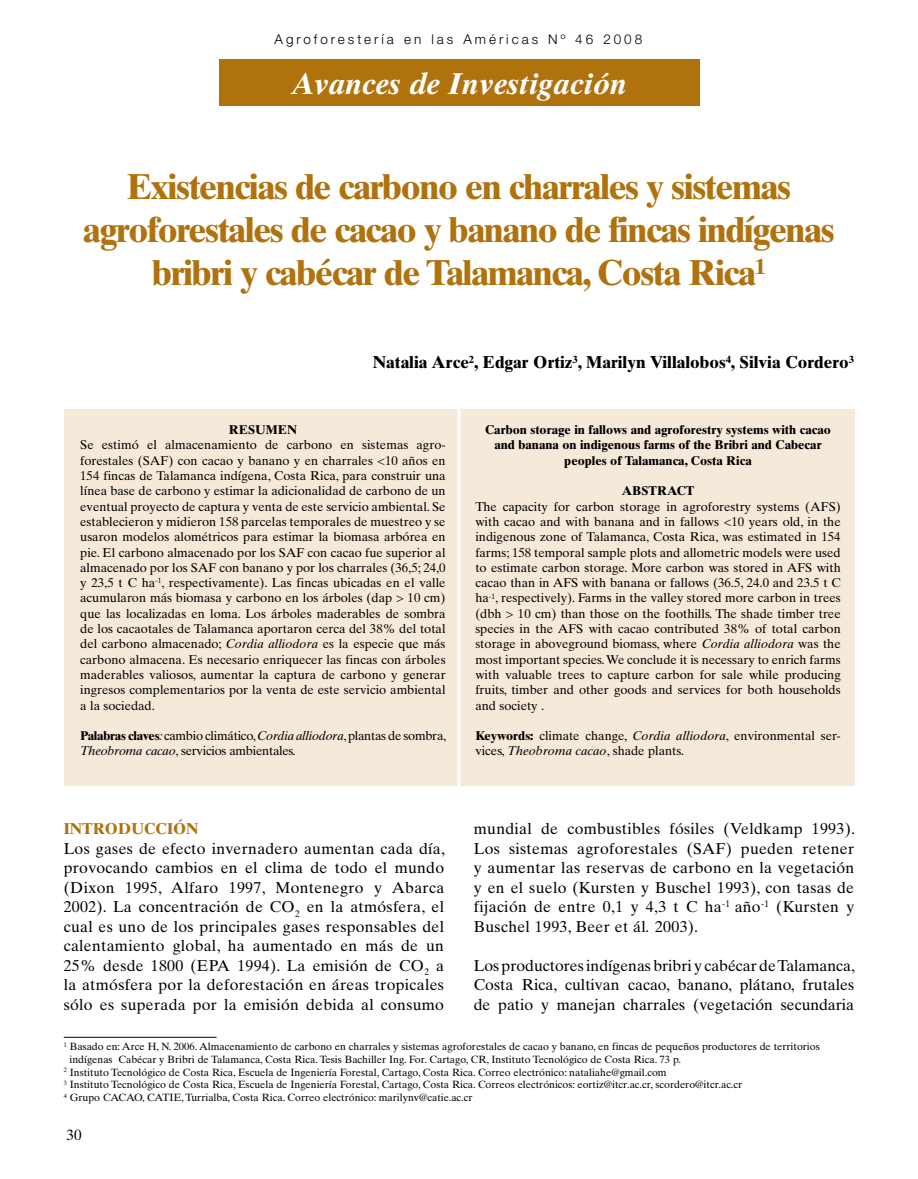
<style>
.page{position:relative;width:918px;height:1179px;background:#fff}
.page>*{position:absolute;margin:0;border:0;box-sizing:border-box;transform-origin:0 0}
.t1{font:700 36px/43.2px "Times Ten";letter-spacing:-.04em;color:#b0720d;text-align:center}
.t2{font:italic 700 30px "Times Ten";color:#fff}
.t3{font:700 17.25px "Times Ten";color:#000}
.t4{font:15.75px/19.5px "Times Ten";letter-spacing:.02em;color:#000;text-align:justify}
.t5{font:700 15.75px "Times Ten";color:#b0720d}
.t6{font:15px "Times Ten";color:#000}
.t7{font:300 13.5px "Helvetica Neue";letter-spacing:.22em;color:#000}
.t8{font:12.75px/15.3px "Times Ten";color:#000;text-align:justify}
.t9{font:700 12.75px/15.3px "Times Ten";color:#000;text-align:center}
.t10{font:12.75px/15.3px "Times Ten";letter-spacing:-.02em;color:#000}
.t11{font:10.5px "Times Ten";color:#000}
.s1{font-style:italic}
.s2{font-weight:700}
</style>
<div class="page">
<div style="left:219px;top:60px;width:480px;height:46px;background:#b0720d"></div>
<div style="left:64px;top:410px;width:790px;height:376px;background:#f5e9da"></div>
<hr style="left:458px;top:405px;width:2px;height:419px;background:#fff">
<hr style="left:64px;top:1037px;width:153px;height:1px;background:#000">
<p class="t7" style="left:275px;top:31px;width:369px">Agroforestería en las Américas Nº 46 2008</p>
<h2 class="t2" style="left:292px;top:66px;width:336px">Avances de Investigación</h2>
<h1 class="t1" style="left:83px;top:164px;width:753px">Existencias de carbono en charrales y sistemas agroforestales de cacao y banano de fincas indígenas bribri y cabécar de Talamanca, Costa Rica<sup>1</sup></h1>
<h3 class="t3" style="left:373px;top:351px;width:482px">Natalia Arce<sup>2</sup>, Edgar Ortiz<sup>3</sup>, Marilyn Villalobos<sup>4</sup>, Silvia Cordero<sup>3</sup></h3>
<p class="t9" style="left:229px;top:422px;width:69px">RESUMEN</p>
<p class="t8" style="left:80px;top:437px;width:367px">Se estimó el almacenamiento de carbono en sistemas agro&shy;forestales (SAF) con cacao y banano y en charrales &lt;10 años en 154 fincas de Talamanca indígena, Costa Rica, para construir una línea base de carbono y estimar la adicionalidad de carbono de un eventual proyecto de captura y venta de este servicio ambiental. Se establecieron y midieron 158 parcelas temporales de muestreo y se usaron modelos alométricos para estimar la biomasa arbórea en pie. El carbono almacenado por los SAF con cacao fue superior al almacenado por los SAF con banano y por los charrales (36,5; 24,0 y 23,5 t C ha<sup>-1</sup>, respectivamente). Las fincas ubicadas en el valle acumularon más biomasa y carbono en los árboles (dap &gt; 10 cm) que las localizadas en loma. Los árboles maderables de sombra de los cacaotales de Talamanca aportaron cerca del 38% del total del carbono almacenado; <span class="s1">Cordia alliodora</span> es la especie que más carbono almacena. Es necesario enriquecer las fincas con árboles maderables valiosos, aumentar la captura de carbono y generar ingresos complementarios por la venta de este servicio ambiental a la sociedad.</p>
<p class="t10" style="left:80px;top:728px;width:368px"><span class="s2">Palabras claves</span><span class="s1">:</span> cambio climático, <span class="s1">Cordia alliodora</span>, plantas de sombra,<br><span class="s1">Theobroma cacao</span>, servicios ambientales.</p>
<p class="t9" style="left:485px;top:422px;width:347px">Carbon storage in fallows and agroforestry systems with cacao and banana on indigenous farms of the Bribri and Cabecar peoples of Talamanca, Costa Rica</p>
<p class="t9" style="left:622px;top:483px;width:74px">ABSTRACT</p>
<p class="t8" style="left:475px;top:499px;width:367px">The capacity for carbon storage in agroforestry systems (AFS) with cacao and with banana and in fallows &lt;10 years old, in the indigenous zone of Talamanca, Costa Rica, was estimated in 154 farms; 158 temporal sample plots and allometric models were used to estimate carbon storage. More carbon was stored in AFS with cacao than in AFS with banana or fallows (36.5, 24.0 and 23.5 t C ha<sup>-1</sup>, respectively). Farms in the valley stored more carbon in trees (dbh &gt; 10 cm) than those on the foothills. The shade timber tree species in the AFS with cacao contributed 38% of total carbon storage in aboveground biomass, where <span class="s1">Cordia alliodora</span> was the most important species. We conclude it is necessary to enrich farms with valuable trees to capture carbon for sale while producing fruits, timber and other goods and services for both households and society .</p>
<p class="t8" style="left:475px;top:728px;width:367px"><span class="s2">Keywords:</span> climate change, <span class="s1">Cordia alliodora</span>, environmental ser&shy;vices, <span class="s1">Theobroma cacao</span>, shade plants.</p>
<p class="t5" style="left:64px;top:819px;width:136px">INTRODUCCIÓN</p>
<p class="t4" style="left:64px;top:838px;width:383px">Los gases de efecto invernadero aumentan cada día, provocando cambios en el clima de todo el mundo (Dixon 1995, Alfaro 1997, Montenegro y Abarca 2002). La concentración de CO<sub>2</sub> en la atmósfera, el cual es uno de los principales gases responsables del calentamiento global, ha aumentado en más de un 25% desde 1800 (EPA 1994). La emisión de CO<sub>2</sub> a la atmósfera por la deforestación en áreas tropicales sólo es superada por la emisión debida al consumo</p>
<p class="t4" style="left:474px;top:819px;width:383px">mundial de combustibles fósiles (Veldkamp 1993).<br>Los sistemas agroforestales (SAF) pueden retener y aumentar las reservas de carbono en la vegetación y en el suelo (Kursten y Buschel 1993), con tasas de fijación de entre 0,1 y 4,3 t C ha<sup>-1</sup> año<sup>-1</sup> (Kursten y Buschel 1993, Beer et ál<span class="s1">.</span> 2003).</p>
<p class="t4" style="left:474px;top:955px;width:383px">Los productores indígenas bribri y cabécar de Talamanca, Costa Rica, cultivan cacao, banano, plátano, frutales de patio y manejan charrales (vegetación secundaria</p>
<p class="t11" style="left:64px;top:1041px;width:758px"><sup>1</sup> Basado en: Arce H, N. 2006. Almacenamiento de carbono en charrales y sistemas agroforestales de cacao y banano, en fincas de pequeños productores de territorios</p>
<p class="t11" style="left:70px;top:1053px;width:613px">indígenas Cabécar y Bribri de Talamanca, Costa Rica. Tesis Bachiller Ing. For. Cartago, CR, Instituto Tecnológico de Costa Rica. 73 p.</p>
<p class="t11" style="left:64px;top:1066px;width:604px"><sup>2</sup> Instituto Tecnológico de Costa Rica, Escuela de Ingeniería Forestal, Cartago, Costa Rica. Correo electrónico: nataliahe@gmail.com</p>
<p class="t11" style="left:64px;top:1078px;width:680px"><sup>3</sup> Instituto Tecnológico de Costa Rica, Escuela de Ingeniería Forestal, Cartago, Costa Rica. Correos electrónicos: eortiz@itcr.ac.cr, scordero@itcr.ac.cr</p>
<p class="t11" style="left:64px;top:1091px;width:410px"><sup>4</sup> Grupo CACAO, CATIE, Turrialba, Costa Rica. Correo electrónico: marilynv@catie.ac.cr</p>
<p class="t6" style="left:67px;top:1126px;width:16px">30</p>
</div>
